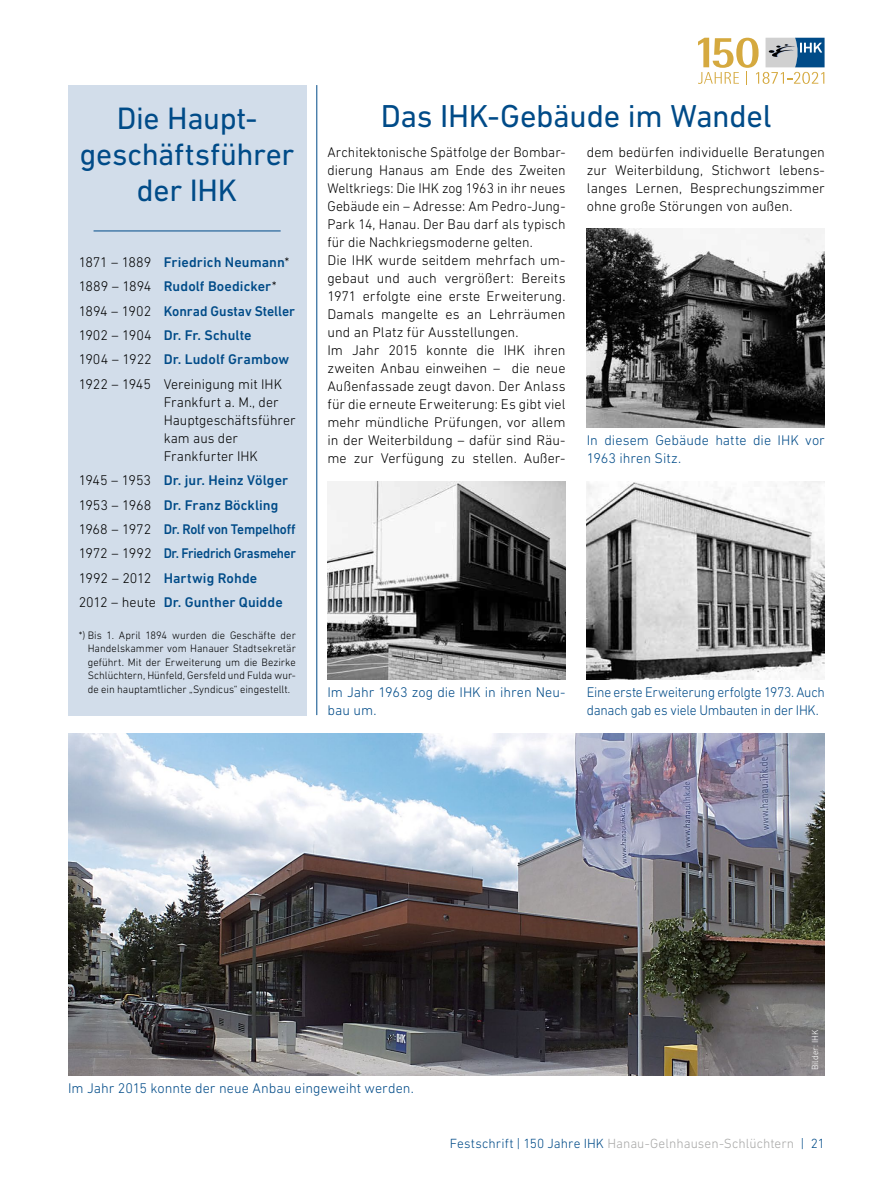
<style>
.page{position:relative;width:893px;height:1191px;background:#fff}
.page>*{position:absolute;margin:0;border:0;box-sizing:border-box;transform-origin:0 0}
.t1{font:32.25px "DIN Next LT Pro";letter-spacing:-.01em;color:#004b88}
.t2{font:31.5px/36px "DIN Next LT Pro";letter-spacing:-.01em;color:#004b88;text-align:center}
.t3{font:300 14.25px/18px "DIN Next LT Pro";color:#000}
.t4{font:500 14.25px/24.5px "DIN Next LT Pro";letter-spacing:.005em;color:#004b88}
.t5{font:300 14.25px/18px "DIN Next LT Pro";letter-spacing:-.005em;color:#004b88}
.t6{font:300 14.25px/18px "DIN Next LT Pro";letter-spacing:-.005em;color:#004b88;scale:.96 1}
.t7{font:300 13.5px "DIN Next LT Pro";letter-spacing:.005em;color:#a8a8a7}
.t8{font:300 10.95px/13.5px "DIN Next LT Pro";letter-spacing:.005em;color:#000;text-align:justify}
.t9{font:300 9px "DIN Next LT Pro";letter-spacing:.01em;color:#fff}
.s1{font-weight:300;color:#000}
.s2{color:#004b88}
</style>
<div class="page">
<svg style="left:698px;top:38px;width:127px;height:47px"></svg>
<div style="left:68px;top:85px;width:238px;height:630px;background:#d2ddea"></div>
<hr style="left:316px;top:85px;width:1px;height:630px;background:#004b88">
<hr style="left:94px;top:230px;width:187px;height:1px;background:#004b88">
<img style="left:587px;top:229px;width:238px;height:198px">
<img style="left:587px;top:481px;width:237px;height:198px">
<img style="left:68px;top:733px;width:757px;height:342px">
<img style="left:327px;top:481px;width:239px;height:198px">
<h2 class="t2" style="left:80px;top:100px;width:216px">Die Haupt&shy;geschäftsführer der IHK</h2>
<p class="t4" style="left:79px;top:250px;width:218px"><span class="s1">1871 – 1889</span> Friedrich Neumann<span class="s1">*<br>1889 – 1894</span> Rudolf Boedicker<span class="s1">*<br>1894 – 1902</span> Konrad Gustav Steller<br><span class="s1">1902 – 1904</span> Dr. Fr. Schulte<br><span class="s1">1904 – 1922</span> Dr. Ludolf Grambow<br><span class="s1">1922 – 1945 Vereinigung mit IHK</span></p>
<p class="t3" style="left:164px;top:393px;width:134px">Frankfurt a. M., der<br>Hauptgeschäftsführer kam aus der<br>Frankfurter IHK</p>
<p class="t4" style="left:79px;top:468px;width:219px"><span class="s1">1945 – 1953</span> Dr. jur. Heinz Völger<br><span class="s1">1953 – 1968</span> Dr. Franz Böckling<br><span class="s1">1968 – 1972</span> Dr. Rolf von Tempelhoff<br><span class="s1">1972 – 1992</span> Dr. Friedrich Grasmeher<br><span class="s1">1992 – 2012</span> Hartwig Rohde<br><span class="s1">2012 – heute</span> Dr. Gunther Quidde</p>
<p class="t8" style="left:88px;top:628px;width:210px;text-indent:-9px">*) Bis 1. April 1894 wurden die Geschäfte der Handelskammer vom Hanauer Stadtsekretär geführt. Mit der Erweiterung um die Bezirke Schlüchtern, Hünfeld, Gersfeld und Fulda wur&shy;de ein hauptamtlicher „Syndicus“ eingestellt.</p>
<h1 class="t1" style="left:381px;top:97px;width:392px">Das IH K-Gebäude im Wandel</h1>
<p class="t3" style="left:327px;top:143px;width:240px">Architektonische Spätfolge der Bombar&shy;dierung Hanaus am Ende des Zweiten Weltkriegs: Die IHK zog 1963 in ihr neues Gebäude ein – Adresse: Am Pedro-Jung-Park 14, Hanau. Der Bau darf als typisch für die Nachkriegsmoderne gelten.<br>Die IHK wurde seitdem mehrfach um&shy;gebaut und auch vergrößert: Bereits 1971 erfolgte eine erste Erweiterung.<br>Damals mangelte es an Lehrräumen und an Platz für Ausstellungen.<br>Im Jahr 2015 konnte die IHK ihren zweiten Anbau einweihen – die neue Außenfassade zeugt davon. Der Anlass für die erneute Erweiterung: Es gibt viel mehr mündliche Prüfungen, vor allem in der Weiterbildung – dafür sind Räu&shy;me zur Verfügung zu stellen. Außer-</p>
<p class="t3" style="left:587px;top:143px;width:240px;text-align:justify">dem bedürfen individuelle Beratungen zur Weiterbildung, Stichwort lebens&shy;langes Lernen, Besprechungszimmer ohne große Störungen von außen.</p>
<p class="t5" style="left:587px;top:431px;width:240px">In diesem Gebäude hatte die IHK vor<br>1963 ihren Sitz.</p>
<p class="t5" style="left:327px;top:683px;width:240px">Im Jahr 1963 zog die IHK in ihren Neu&shy;bau um.</p>
<p class="t6" style="left:587px;top:683px;width:250px">Eine erste Erweiterung erfolgte 1973. Auch danach gab es viele Umbauten in der IHK.</p>
<p class="t9" style="left:810px;top:1070px;width:43px;rotate:-90deg">Bilder: IHK</p>
<p class="t5" style="left:68px;top:1079px;width:347px">Im Jahr 2015 konnte der neue Anbau eingeweiht werden.</p>
<p class="t7" style="left:450px;top:1135px;width:377px"><span class="s2">Festschrift | 150 Jahre IHK</span> Hanau-Gelnhausen-Schlüchtern <span class="s2">| 21</span></p>
</div>
